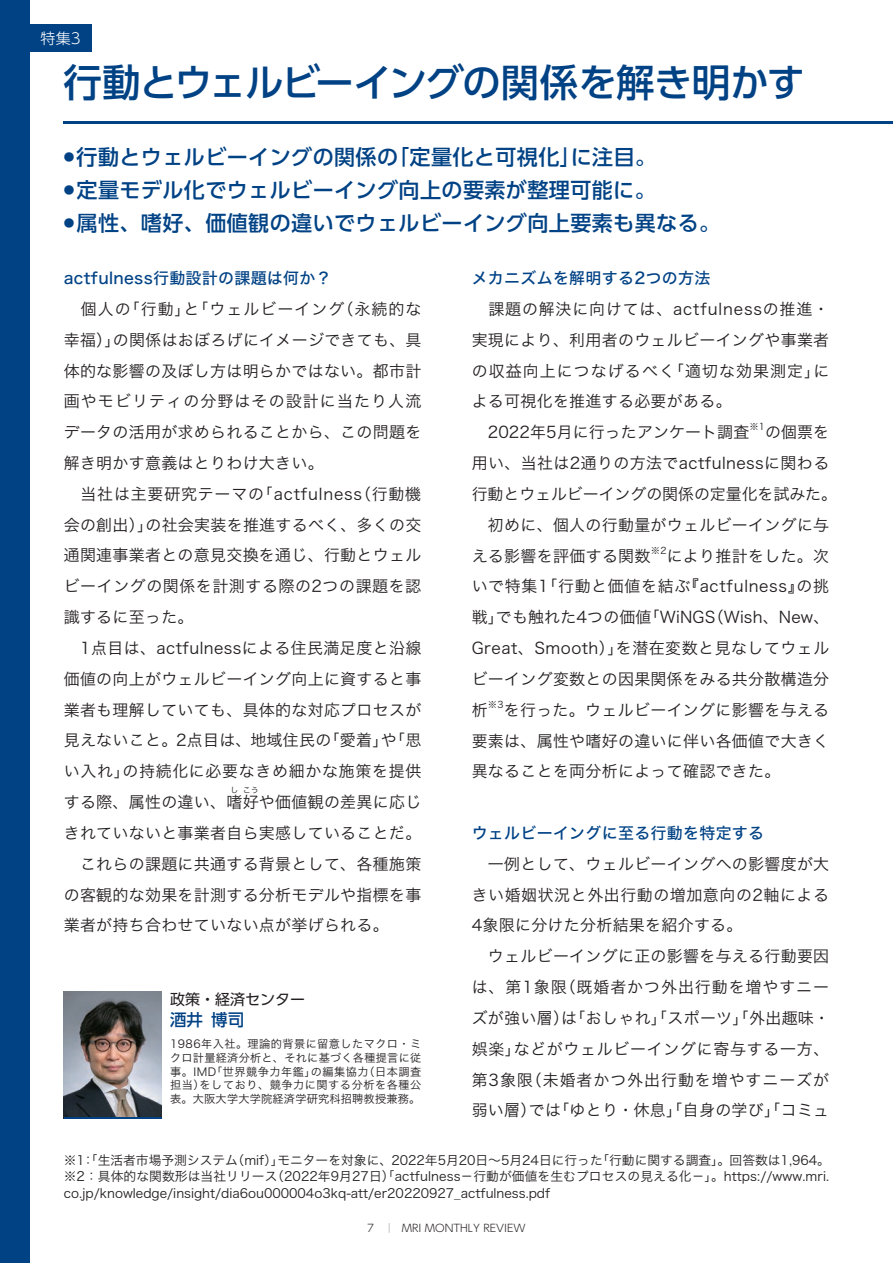
<style>
.page{position:relative;width:893px;height:1263px;background:#fff}
.page>*{position:absolute;margin:0;border:0;box-sizing:border-box;transform-origin:0 0}
.t1{font:500 38.25px "UD Shin Go Pro";letter-spacing:-.03em;color:#014285}
.t2{font:500 21px "UD Shin Go Pro";letter-spacing:.02em;color:#014285}
.t3{font:500 16.5px "UD Shin Go Pro";color:#014285}
.t4{font:15.9px/30.8px "Hira Kaku Std W3";letter-spacing:.02em;color:#231f20}
.t5{font:15.9px "Hira Kaku Std W5";letter-spacing:.02em;color:#014285}
.t6{font:15px "UD Shin Go Pro";color:#231f20}
.t7{font:300 15px "UD Shin Go Pro";color:#fff}
.t8{font:12.75px/16.5px "Hira Kaku Std W3";color:#231f20;text-align:justify}
.t9{font:11.1px/13.8px "Hira Kaku Std W3";letter-spacing:.045em;color:#231f20;text-align:justify}
.t10{font:300 10.5px "UD Shin Go Pro";color:#231f20}
.t11{font:9.3px "Hira Kaku Std W3";color:#231f20}
.t12{font:7.95px "Hira Kaku Std W3";color:#231f20}
.s1{font-family:"Axis Std";font-weight:200}
</style>
<div class="page">
<hr style="left:64px;top:121px;width:829px;height:2px;background:#014285">
<div style="left:0;top:0;width:30px;height:1263px;background:#014285"></div>
<div style="left:0;top:24px;width:91px;height:28px;background:#014285"></div>
<img style="left:64px;top:992px;width:98px;height:125px">
<hr style="left:64px;top:1117px;width:98px;height:1px;background:#014285">
<p class="t7" style="left:41px;top:26px;width:42px">特集3</p>
<h1 class="t1" style="left:64px;top:52px;width:743px">行動とウェルビーイングの関係を解き明かす</h1>
<h2 class="t2" style="left:64px;top:140px;width:594px"><sup>●</sup> 行動とウェルビーイングの関係の「定量化と可視化」に注目。</h2>
<h2 class="t2" style="left:64px;top:173px;width:593px"><sup>●</sup> 定量モデル化でウェルビーイング向上の要素が整理可能に。</h2>
<h2 class="t2" style="left:64px;top:206px;width:658px"><sup>●</sup> 属性、嗜好、価値観の違いでウェルビーイング向上要素も異なる。</h2>
<p class="t5" style="left:64px;top:266px;width:269px">actfulness行動設計の課題は何か？</p>
<p class="t4" style="left:64px;top:293px;width:359px">　個人の「行動」と「ウェルビーイング（永続的な幸福）」の関係はおぼろげにイメージできても、具体的な影響の及ぼし方は明らかではない。都市計画やモビリティの分野はその設計に当たり人流データの活用が求められることから、この問題を解き明かす意義はとりわけ大きい。<br>　当社は主要研究テーマの「actfulness（行動機会の創出）」の社会実装を推進するべく、多くの交通関連事業者との意見交換を通じ、行動とウェルビーイングの関係を計測する際の2つの課題を認識するに至った。<br>　1点目は、actfulnessによる住民満足度と沿線価値の向上がウェルビーイング向上に資すると事業者も理解していても、具体的な対応プロセスが見えないこと。2点目は、地域住民の「愛着」や「思い入れ」の持続化に必要なきめ細かな施策を提供する際、属性の違い、嗜好や価値観の差異に応じ</p>
<p class="t12" style="left:231px;top:784px;width:9px">し</p>
<p class="t12" style="left:243px;top:784px;width:18px">こう</p>
<p class="t4" style="left:64px;top:817px;width:359px;text-align:justify">きれていないと事業者自ら実感していることだ。　これらの課題に共通する背景として、各種施策の客観的な効果を計測する分析モデルや指標を事業者が持ち合わせていない点が挙げられる。</p>
<p class="t6" style="left:170px;top:987px;width:136px">政策・経済センター</p>
<p class="t3" style="left:170px;top:1006px;width:76px">酒井 博司</p>
<p class="t9" style="left:170px;top:1037px;width:253px">1986年入社。理論的背景に留意したマクロ・ミクロ計量経済分析と、それに基づく各種提言に従事。IMD「世界競争力年鑑」の編集協力（日本調査担当）をしており、競争力に関する分析を各種公表。大阪大学大学院経済学研究科招聘教授兼務。</p>
<p class="t5" style="left:472px;top:266px;width:240px">メカニズムを解明する2つの方法</p>
<p class="t4" style="left:472px;top:293px;width:359px">　課題の解決に向けては、actfulnessの推進・実現により、利用者のウェルビーイングや事業者の収益向上につなげるべく「適切な効果測定」による可視化を推進する必要がある。<br>　2022年5月に行ったアンケート調査</p>
<p class="t11" style="left:749px;top:420px;width:17px">※1</p>
<p class="t4" style="left:472px;top:417px;width:367px;text-indent:293px">の個票を用い、当社は2通りの方法でactfulnessに関わる行動とウェルビーイングの関係の定量化を試みた。　初めに、個人の行動量がウェルビーイングに与える影響を評価する関数</p>
<p class="t11" style="left:651px;top:543px;width:17px">※2</p>
<p class="t4" style="left:472px;top:540px;width:359px;text-align:justify;text-indent:195px">により推計をした。次いで特集1「行動と価値を結ぶ『actfulness』の挑戦」でも触れた4つの価値「WiNGS（Wish、New、Great、Smooth）」を潜在変数と見なしてウェルビーイング変数との因果関係をみる共分散構造分析</p>
<p class="t11" style="left:488px;top:697px;width:17px">※3</p>
<p class="t4" style="left:472px;top:694px;width:359px;text-align:justify;text-indent:32px">を行った。ウェルビーイングに影響を与える要素は、属性や嗜好の違いに伴い各価値で大きく異なることを両分析によって確認できた。</p>
<p class="t5" style="left:472px;top:821px;width:294px">ウェルビーイングに至る行動を特定する</p>
<p class="t4" style="left:472px;top:848px;width:359px">　一例として、ウェルビーイングへの影響度が大きい婚姻状況と外出行動の増加意向の2軸による<br>4象限に分けた分析結果を紹介する。<br>　ウェルビーイングに正の影響を与える行動要因は、第1象限（既婚者かつ外出行動を増やすニーズが強い層）は「おしゃれ」「スポーツ」「外出趣味・娯楽」などがウェルビーイングに寄与する一方、第3象限（未婚者かつ外出行動を増やすニーズが弱い層）では「ゆとり・休息」「自身の学び」「コミュ</p>
<p class="t8" style="left:64px;top:1151px;width:768px">※1：「生活者市場予測システム（mif）」モニターを対象に、2022年5月20日〜5月24日に行った「行動に関する調査」。回答数は1,964。※2：具体的な関数形は当社リリース（2022年9月27日）「actfulness－行動が価値を生むプロセスの見える化－」。https://www.mri. co.jp/knowledge/insight/dia6ou000004o3kq-att/er20220927_actfulness.pdf</p>
<p class="t10" style="left:367px;top:1219px;width:160px">7 <span class="s1">｜</span> MRI MONTHLY REVIEW</p>
</div>
